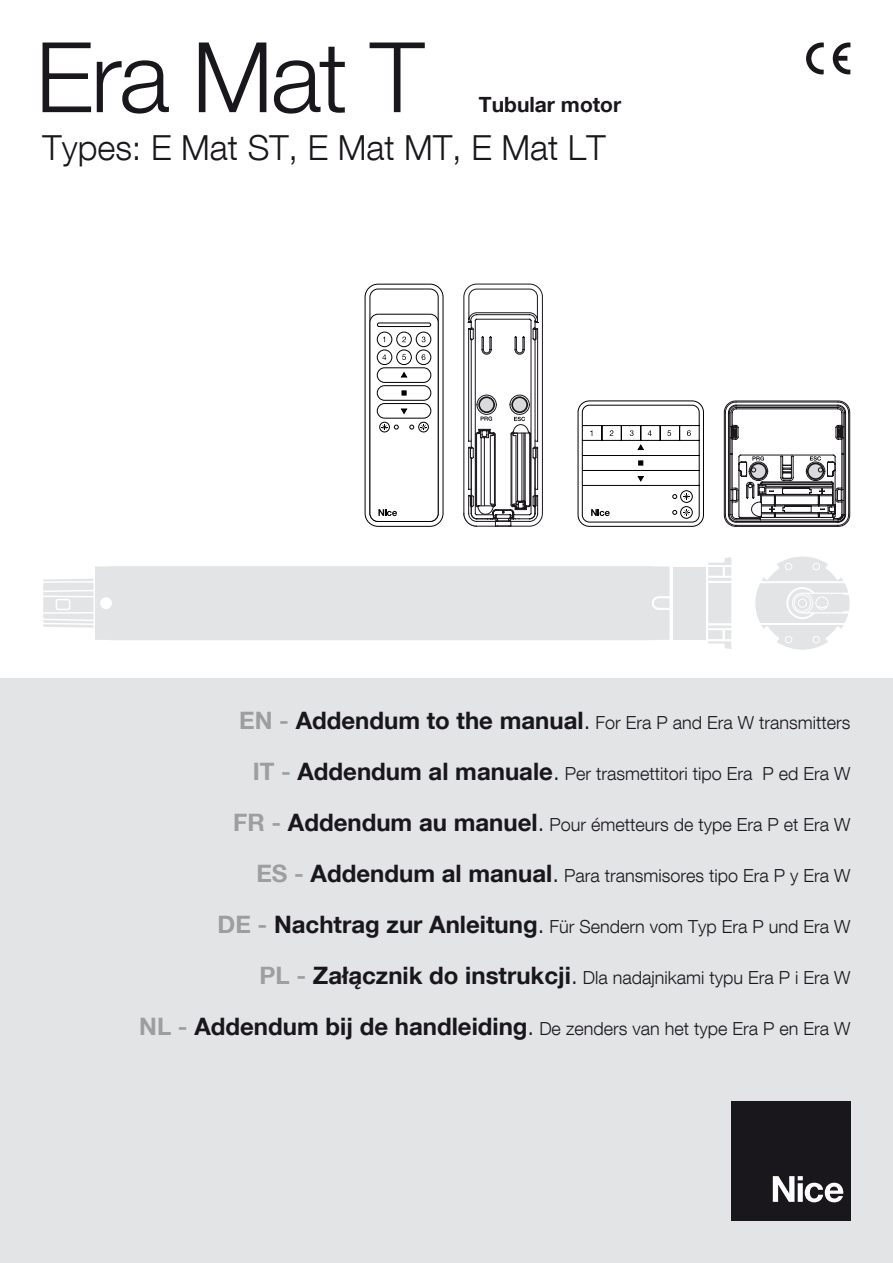
<style>
.page{position:relative;width:893px;height:1263px;background:#fff}
.page>*{position:absolute;margin:0;border:0;box-sizing:border-box;transform-origin:0 0}
.t1{font:300 97.5px "Helvetica Neue LT Com";letter-spacing:-.025em;color:#1a171c}
.t2{font:300 34.5px "Helvetica Neue LT Com";color:#1a171c}
.t3{font:700 21px "Helvetica Neue LT Com";color:#1a171c}
.t4{font:300 18px "Helvetica Neue LT Com";color:#1a171c}
.s1{font-weight:700;font-size:24px;color:#9d9ea0}
.s2{font-weight:700;font-size:24px}
.s3{font-size:24px}
</style>
<div class="page">
<svg style="left:806px;top:43px;width:18px;height:31px"></svg>
<svg style="left:833px;top:43px;width:17px;height:31px"></svg>
<div style="left:0;top:678px;width:893px;height:585px;background:#e3e4e5"></div>
<div style="left:731px;top:1101px;width:119px;height:119px;background:#1a171c"></div>
<svg style="left:773px;top:1176px;width:71px;height:26px"></svg>
<svg style="left:755px;top:556px;width:95px;height:94px"></svg>
<div style="left:708px;top:630px;width:14px;height:9px;background:#e3e4e5"></div>
<div style="left:708px;top:567px;width:15px;height:9px;background:#e3e4e5"></div>
<svg style="left:708px;top:557px;width:23px;height:8px"></svg>
<div style="left:725px;top:630px;width:6px;height:9px;background:#e3e4e5"></div>
<svg style="left:708px;top:641px;width:23px;height:8px"></svg>
<div style="left:725px;top:567px;width:6px;height:9px;background:#e3e4e5"></div>
<div style="left:673px;top:567px;width:32px;height:72px;background:#e3e4e5"></div>
<svg style="left:708px;top:578px;width:23px;height:50px"></svg>
<div style="left:43px;top:566px;width:626px;height:74px;background:#e3e4e5"></div>
<div style="left:100px;top:597px;width:12px;height:12px;background:#fff;border-radius:50%"></div>
<hr style="left:94px;top:566px;width:1px;height:74px;background:#fff">
<div style="left:578px;top:400px;width:126px;height:127px;border:1px solid #000;border-radius:11px"></div>
<svg style="left:581px;top:404px;width:119px;height:119px"></svg>
<svg style="left:723px;top:400px;width:127px;height:127px"></svg>
<svg style="left:365px;top:284px;width:79px;height:243px"></svg>
<svg style="left:463px;top:284px;width:80px;height:243px"></svg>
<h1 class="t1" style="left:36px;top:18px;width:390px">Era Mat T</h1>
<p class="t3" style="left:479px;top:92px;width:144px">Tubular motor</p>
<h2 class="t2" style="left:43px;top:126px;width:565px">Types: E Mat ST, E Mat MT, E Mat LT</h2>
<p class="t4" style="left:239px;top:711px;width:613px"><span class="s1">EN -</span> <span class="s2">Addendum to the manual</span><span class="s3">.</span> For Era P and Era W transmitters</p>
<p class="t4" style="left:253px;top:762px;width:599px"><span class="s1">IT -</span> <span class="s2">Addendum al manuale</span><span class="s3">.</span> Per trasmettitori tipo Era P ed Era W</p>
<p class="t4" style="left:233px;top:813px;width:619px"><span class="s1">FR -</span> <span class="s2">Addendum au manuel</span><span class="s3">.</span> Pour émetteurs de type Era P et Era W</p>
<p class="t4" style="left:256px;top:864px;width:596px"><span class="s1">ES -</span> <span class="s2">Addendum al manual</span><span class="s3">.</span> Para transmisores tipo Era P y Era W</p>
<p class="t4" style="left:218px;top:915px;width:634px"><span class="s1">DE -</span> <span class="s2">Nachtrag zur Anleitung</span><span class="s3">.</span> Für Sendern vom Typ Era P und Era W</p>
<p class="t4" style="left:260px;top:966px;width:592px"><span class="s1">PL -</span> <span class="s2">Załącznik do instrukcji</span><span class="s3">.</span> Dla nadajnikami typu Era P i Era W</p>
<p class="t4" style="left:139px;top:1017px;width:713px"><span class="s1">NL -</span> <span class="s2">Addendum bij de handleiding</span><span class="s3">.</span> De zenders van het type Era P en Era W</p>
</div>
